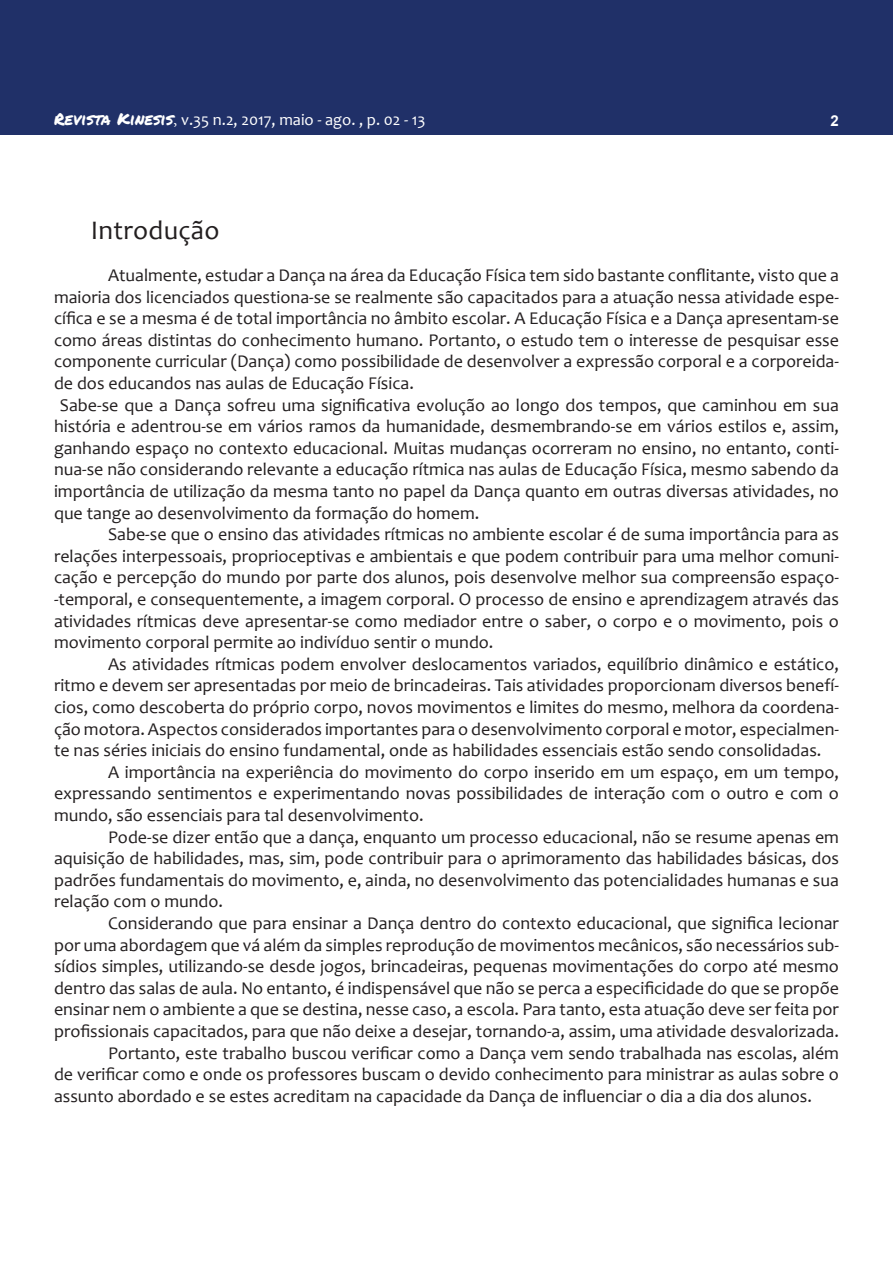
<style>
.page{position:relative;width:893px;height:1263px;background:#fff}
.page>*{position:absolute;margin:0;border:0;box-sizing:border-box;transform-origin:0 0}
.caixadedialogo{font:27px "Candara";letter-spacing:.01em;color:#231f20}
.texto_corrido{font:18px/21.6px "Candara";color:#231f20;text-align:justify}
.t1{font:16.5px "Candara";color:#fff}
.Numeracao{font:700 15px "Arial";color:#fff}
.s1{font-family:"Permanent Marker"}
.s2{font-family:"Minion Pro"}
</style>
<div class="page">
<div style="left:0;top:0;width:893px;height:135px;background:#203068"></div>
<p class="t1" style="left:54px;top:110px;width:373px"><span class="s1">Revista Kinesis</span><span class="s2">,</span> v.35 n.2, 2017, maio - ago. , p. 02 - 13</p>
<p class="Numeracao" style="left:831px;top:111px;width:10px">2</p>
<p class="caixadedialogo" style="left:91px;top:214px;width:130px">Introdução</p>
<p class="texto_corrido" style="left:54px;top:264px;width:786px;text-indent:54px">Atualmente, estudar a Dança na área da Educação Física tem sido bastante conflitante, visto que a maioria dos licenciados questiona-se se realmente são capacitados para a atuação nessa atividade espe&shy;cífica e se a mesma é de total importância no âmbito escolar. A Educação Física e a Dança apresentam-se como áreas distintas do conhecimento humano. Portanto, o estudo tem o interesse de pesquisar esse componente curricular (Dança) como possibilidade de desenvolver a expressão corporal e a corporeida&shy;de dos educandos nas aulas de Educação Física.</p>
<p class="texto_corrido" style="left:54px;top:394px;width:786px;text-indent:6px">Sabe-se que a Dança sofreu uma significativa evolução ao longo dos tempos, que caminhou em sua história e adentrou-se em vários ramos da humanidade, desmembrando-se em vários estilos e, assim, ganhando espaço no contexto educacional. Muitas mudanças ocorreram no ensino, no entanto, conti&shy;nua-se não considerando relevante a educação rítmica nas aulas de Educação Física, mesmo sabendo da importância de utilização da mesma tanto no papel da Dança quanto em outras diversas atividades, no que tange ao desenvolvimento da formação do homem.</p>
<p class="texto_corrido" style="left:54px;top:523px;width:786px;text-indent:54px">Sabe-se que o ensino das atividades rítmicas no ambiente escolar é de suma importância para as relações interpessoais, proprioceptivas e ambientais e que podem contribuir para uma melhor comuni&shy;cação e percepção do mundo por parte dos alunos, pois desenvolve melhor sua compreensão espaço--temporal, e consequentemente, a imagem corporal. O processo de ensino e aprendizagem através das atividades rítmicas deve apresentar-se como mediador entre o saber, o corpo e o movimento, pois o movimento corporal permite ao indivíduo sentir o mundo.</p>
<p class="texto_corrido" style="left:54px;top:653px;width:786px;text-indent:54px">As atividades rítmicas podem envolver deslocamentos variados, equilíbrio dinâmico e estático, ritmo e devem ser apresentadas por meio de brincadeiras. Tais atividades proporcionam diversos benefí&shy;cios, como descoberta do próprio corpo, novos movimentos e limites do mesmo, melhora da coordena&shy;ção motora. Aspectos considerados importantes para o desenvolvimento corporal e motor, especialmen&shy;te nas séries iniciais do ensino fundamental, onde as habilidades essenciais estão sendo consolidadas.</p>
<p class="texto_corrido" style="left:54px;top:761px;width:786px;text-indent:54px">A importância na experiência do movimento do corpo inserido em um espaço, em um tempo, expressando sentimentos e experimentando novas possibilidades de interação com o outro e com o mundo, são essenciais para tal desenvolvimento.</p>
<p class="texto_corrido" style="left:54px;top:826px;width:786px;text-indent:54px">Pode-se dizer então que a dança, enquanto um processo educacional, não se resume apenas em aquisição de habilidades, mas, sim, pode contribuir para o aprimoramento das habilidades básicas, dos padrões fundamentais do movimento, e, ainda, no desenvolvimento das potencialidades humanas e sua relação com o mundo.</p>
<p class="texto_corrido" style="left:54px;top:912px;width:786px;text-indent:54px">Considerando que para ensinar a Dança dentro do contexto educacional, que significa lecionar por uma abordagem que vá além da simples reprodução de movimentos mecânicos, são necessários sub&shy;sídios simples, utilizando-se desde jogos, brincadeiras, pequenas movimentações do corpo até mesmo dentro das salas de aula. No entanto, é indispensável que não se perca a especificidade do que se propõe ensinar nem o ambiente a que se destina, nesse caso, a escola. Para tanto, esta atuação deve ser feita por profissionais capacitados, para que não deixe a desejar, tornando-a, assim, uma atividade desvalorizada.</p>
<p class="texto_corrido" style="left:54px;top:1042px;width:786px;text-indent:54px">Portanto, este trabalho buscou verificar como a Dança vem sendo trabalhada nas escolas, além de verificar como e onde os professores buscam o devido conhecimento para ministrar as aulas sobre o assunto abordado e se estes acreditam na capacidade da Dança de influenciar o dia a dia dos alunos.</p>
</div>
